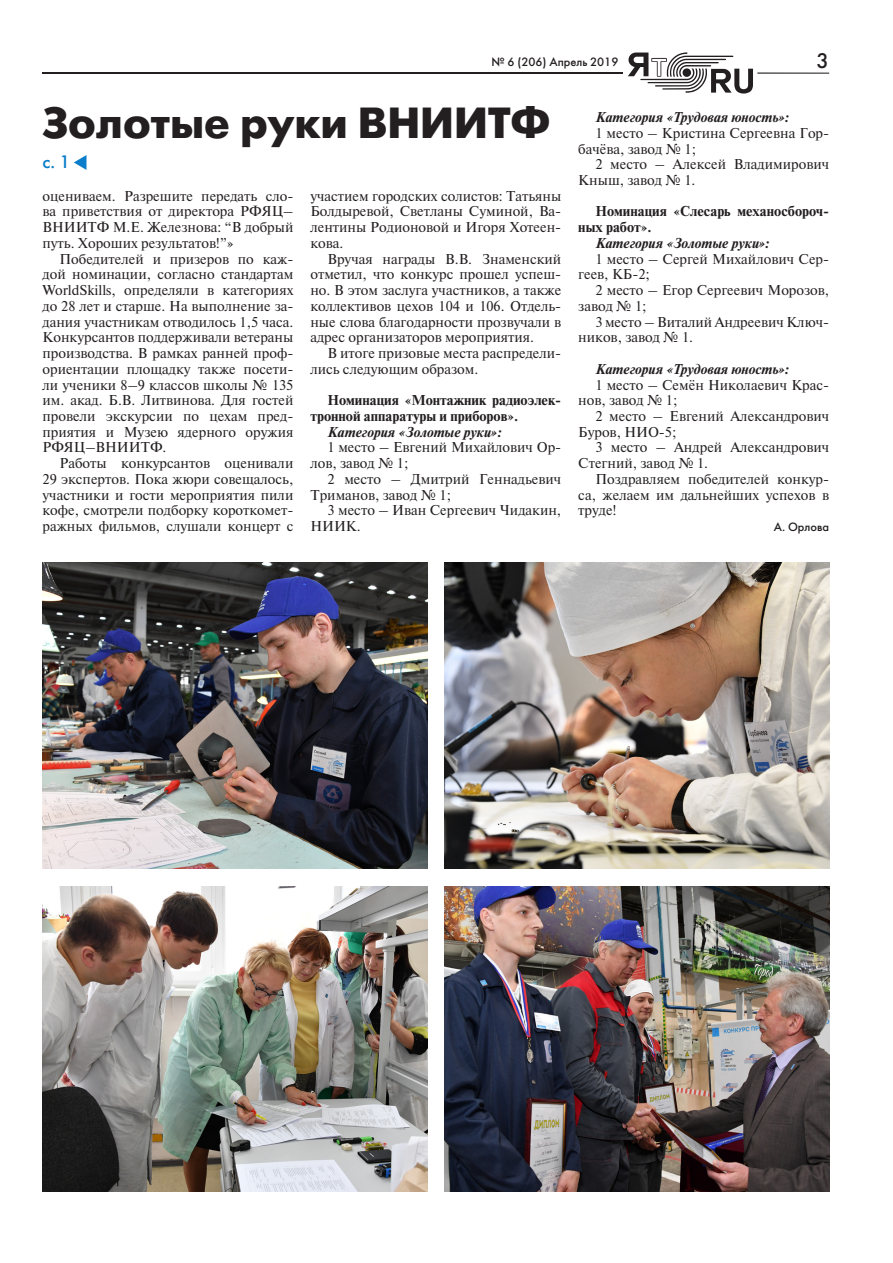
<style>
.page{position:relative;width:893px;height:1263px;background:#fff}
.page>*{position:absolute;margin:0;border:0;box-sizing:border-box;transform-origin:0 0}
.t1{font:700 43.5px "Futuris C";color:#231f20}
.t2{font:21px "Futuris C";color:#231f20}
.t3{font:18px "Futuris C";color:#0a7eca}
.t4{font:14.25px/15.8px "Newton I";color:#231f20}
.t5{font:italic 700 14.25px "Newton I";color:#231f20}
.t6{font:700 14.25px/15.8px "Newton I";color:#231f20}
.t7{font:12px "Futuris C";color:#231f20}
</style>
<div class="page">
<svg style="left:628px;top:52px;width:125px;height:42px"></svg>
<hr style="left:43px;top:72px;width:580px;height:1px;background:#231f20">
<hr style="left:757px;top:73px;width:72px;height:1px;background:#231f20">
<svg style="left:74px;top:155px;width:12px;height:15px"></svg>
<img style="left:43px;top:563px;width:384px;height:305px">
<img style="left:444px;top:563px;width:385px;height:305px">
<img style="left:43px;top:886px;width:384px;height:306px">
<img style="left:444px;top:886px;width:385px;height:306px">
<p class="t7" style="left:491px;top:55px;width:129px">№ 6 (206) Апрель 2019</p>
<h2 class="t2" style="left:816px;top:48px;width:14px">3</h2>
<h1 class="t1" style="left:43px;top:99px;width:509px">Золотые руки ВНИИТФ</h1>
<p class="t3" style="left:43px;top:151px;width:29px">с. 1</p>
<p class="t4" style="left:43px;top:188px;width:252px;text-align:justify">оцениваем. Разрешите передать сло&shy;ва приветствия от директора РФЯЦ– ВНИИТФ М.Е. Железнова: “В добрый путь. Хороших результатов!”»</p>
<p class="t4" style="left:43px;top:251px;width:252px;text-align:justify;text-indent:17px">Победителей и призеров по каж&shy;дой номинации, согласно стандартам WorldSkills, определяли в категориях до 28 лет и старше. На выполнение за&shy;дания участникам отводилось 1,5 часа.<br>Конкурсантов поддерживали ветераны производства. В рамках ранней проф&shy;ориентации площадку также посети&shy;ли ученики 8–9 классов школы № 135 им. акад. Б.В. Литвинова. Для гостей провели экскурсии по цехам пред&shy;приятия и Музею ядерного оружия РФЯЦ–ВНИИТФ.</p>
<p class="t4" style="left:43px;top:456px;width:252px;text-align:justify;text-indent:17px">Работы конкурсантов оценивали 29 экспертов. Пока жюри совещалось, участники и гости мероприятия пили кофе, смотрели подборку короткомет&shy;ражных фильмов, слушали концерт с</p>
<p class="t4" style="left:310px;top:188px;width:252px;text-align:justify">участием городских солистов: Татьяны Болдыревой, Светланы Суминой, Ва&shy;лентины Родионовой и Игоря Хотеен&shy;кова.</p>
<p class="t4" style="left:310px;top:251px;width:252px;text-align:justify;text-indent:17px">Вручая награды В.В. Знаменский отметил, что конкурс прошел успеш&shy;но. В этом заслуга участников, а также коллективов цехов 104 и 106. Отдель&shy;ные слова благодарности прозвучали в адрес организаторов мероприятия.</p>
<p class="t4" style="left:310px;top:346px;width:252px;text-indent:17px">В итоге призовые места распредели&shy;лись следующим образом.</p>
<p class="t6" style="left:310px;top:393px;width:252px;text-indent:17px">Номинация «Монтажник радиоэлек&shy;тронной аппаратуры и приборов».</p>
<p class="t5" style="left:327px;top:424px;width:176px">Категория «Золотые руки»:</p>
<p class="t4" style="left:310px;top:440px;width:252px;text-indent:17px">1 место – Евгений Михайлович Ор&shy;лов, завод № 1;</p>
<p class="t4" style="left:310px;top:471px;width:252px;text-indent:17px">2 место – Дмитрий Геннадьевич<br>Триманов, завод № 1;</p>
<p class="t4" style="left:310px;top:503px;width:252px;text-indent:17px">3 место – Иван Сергеевич Чидакин,<br>НИИК.</p>
<p class="t5" style="left:595px;top:110px;width:195px">Категория «Трудовая юность»:</p>
<p class="t4" style="left:578px;top:125px;width:252px;text-indent:17px">1 место – Кристина Сергеевна Гор&shy;бачёва, завод № 1;</p>
<p class="t4" style="left:578px;top:157px;width:252px;text-indent:17px">2 место – Алексей Владимирович<br>Кныш, завод № 1.</p>
<p class="t6" style="left:578px;top:204px;width:252px;text-indent:17px">Номинация «Слесарь механосбороч&shy;ных работ».</p>
<p class="t5" style="left:595px;top:236px;width:176px">Категория «Золотые руки»:</p>
<p class="t4" style="left:578px;top:251px;width:252px;text-indent:17px">1 место – Сергей Михайлович Сер&shy;геев, КБ-2;</p>
<p class="t4" style="left:578px;top:283px;width:252px;text-indent:17px">2 место – Егор Сергеевич Морозов, завод № 1;</p>
<p class="t4" style="left:578px;top:314px;width:252px;text-indent:17px">3 место – Виталий Андреевич Ключ&shy;ников, завод № 1.</p>
<p class="t5" style="left:595px;top:361px;width:195px">Категория «Трудовая юность»:</p>
<p class="t4" style="left:578px;top:377px;width:252px;text-indent:17px">1 место – Семён Николаевич Крас&shy;нов, завод № 1;</p>
<p class="t4" style="left:578px;top:408px;width:252px;text-indent:17px">2 место – Евгений Александрович<br>Буров, НИО-5;</p>
<p class="t4" style="left:578px;top:440px;width:252px;text-indent:17px">3 место – Андрей Александрович<br>Стегний, завод № 1.</p>
<p class="t4" style="left:578px;top:471px;width:252px;text-align:justify;text-indent:17px">Поздравляем победителей конкур&shy;са, желаем им дальнейших успехов в труде!</p>
<p class="t7" style="left:774px;top:520px;width:57px">А. Орлова</p>
</div>
